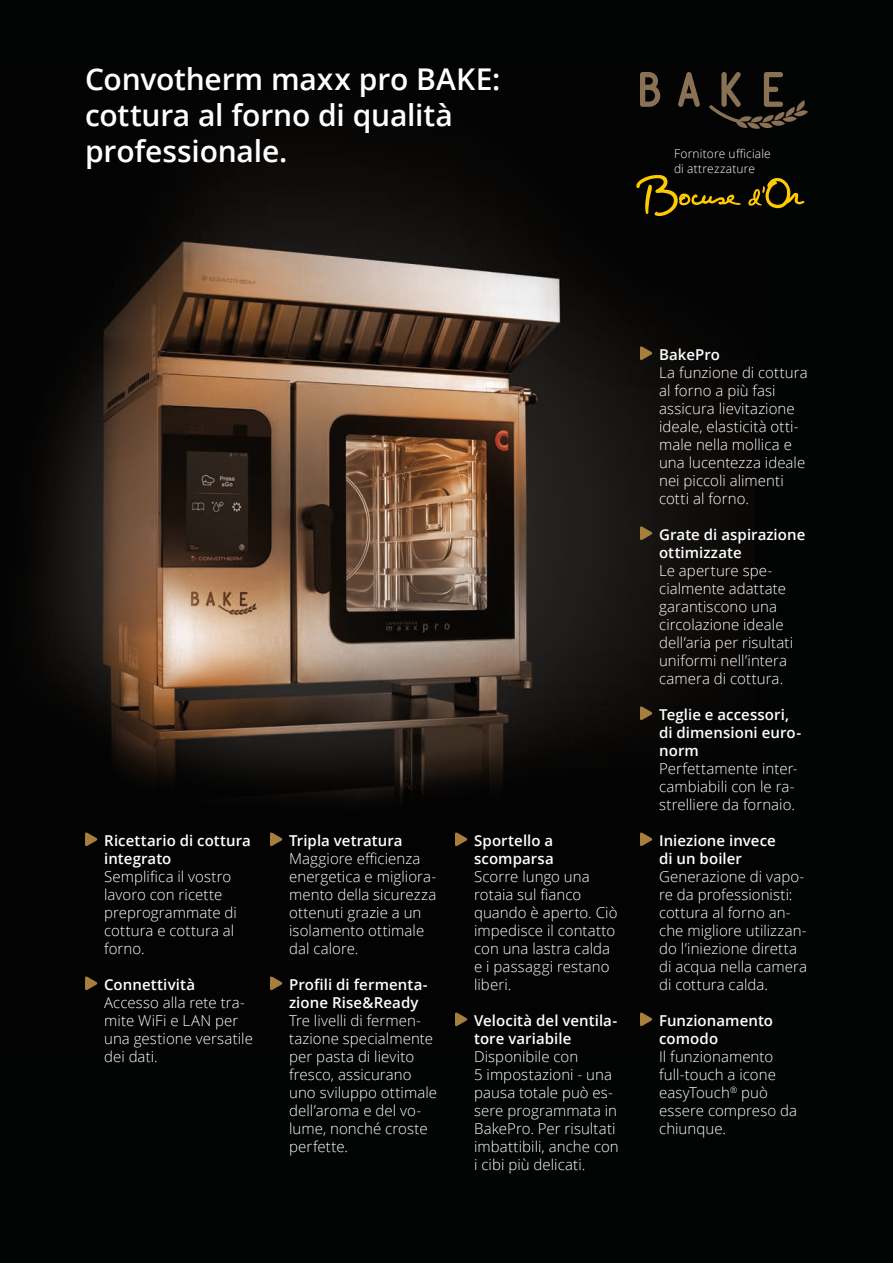
<style>
.page{position:relative;width:893px;height:1263px;background:#020303}
.page>*{position:absolute;margin:0;border:0;box-sizing:border-box;transform-origin:0 0}
.Open_Sans_Semibold_2{font:600 30px/36px "Open Sans";letter-spacing:-.005em;color:#fff}
.Open_Sans_Light_10pt{font:300 15px/18px "Open Sans";letter-spacing:.005em;color:#fff}
.Open_Sans_Light_10pt-2{font:600 15px "Open Sans";letter-spacing:.005em;color:#fff}
.Open_Sans_Light_8pt{font:300 12px/15px "Open Sans";letter-spacing:.015em;color:#fff}
.s1{font-weight:600}
</style>
<div class="page">
<img style="left:37px;top:94px;width:687px;height:933px">
<svg style="left:678px;top:72px;width:22px;height:35px"></svg>
<svg style="left:640px;top:72px;width:20px;height:35px"></svg>
<svg style="left:709px;top:72px;width:99px;height:57px"></svg>
<svg style="left:748px;top:178px;width:56px;height:30px"></svg>
<svg style="left:636px;top:175px;width:105px;height:41px"></svg>
<svg style="left:455px;top:832px;width:12px;height:14px"></svg>
<svg style="left:270px;top:976px;width:13px;height:14px"></svg>
<svg style="left:455px;top:1012px;width:12px;height:14px"></svg>
<svg style="left:640px;top:346px;width:12px;height:14px"></svg>
<svg style="left:640px;top:526px;width:12px;height:14px"></svg>
<svg style="left:270px;top:832px;width:13px;height:14px"></svg>
<svg style="left:640px;top:706px;width:12px;height:14px"></svg>
<svg style="left:640px;top:832px;width:12px;height:14px"></svg>
<svg style="left:640px;top:1012px;width:12px;height:14px"></svg>
<svg style="left:85px;top:832px;width:13px;height:14px"></svg>
<svg style="left:85px;top:976px;width:13px;height:14px"></svg>
<p class="Open_Sans_Semibold_2" style="left:85px;top:60px;width:417px">Convotherm maxx pro BAKE: cottura al forno di qualità professionale.</p>
<p class="Open_Sans_Light_8pt" style="left:674px;top:146px;width:98px">Fornitore ufficiale di attrezzature</p>
<p class="Open_Sans_Light_10pt" style="left:104px;top:831px;width:148px"><span class="s1">Ricettario di cottura integrato<br></span>Semplifica il vostro lavoro con ricette preprogrammate di cottura e cottura al forno.</p>
<p class="Open_Sans_Light_10pt" style="left:104px;top:975px;width:150px"><span class="s1">Connettività<br></span>Accesso alla rete tra&shy;mite WiFi e LAN per una gestione versatile dei dati.</p>
<p class="Open_Sans_Light_10pt" style="left:289px;top:831px;width:149px"><span class="s1">Tripla vetratura<br></span>Maggiore efficienza energetica e migliora&shy;mento della sicurezza ottenuti grazie a un isolamento ottimale dal calore.</p>
<p class="Open_Sans_Light_10pt" style="left:474px;top:831px;width:145px"><span class="s1">Sportello a scomparsa<br></span>Scorre lungo una rotaia sul fianco quando è aperto. Ciò impedisce il contatto con una lastra calda e i passaggi restano</p>
<p class="Open_Sans_Light_10pt-2" style="left:289px;top:974px;width:140px">Profili di fermenta-</p>
<p class="Open_Sans_Light_10pt" style="left:474px;top:975px;width:39px">liberi.</p>
<p class="Open_Sans_Light_10pt" style="left:289px;top:993px;width:149px"><span class="s1">zione Rise&amp;Ready<br></span>Tre livelli di fermen&shy;tazione specialmente per pasta di lievito fresco, assicurano uno sviluppo ottimale dell’aroma e del vo&shy;lume, nonché croste perfette.</p>
<p class="Open_Sans_Light_10pt" style="left:474px;top:1011px;width:146px"><span class="s1">Velocità del ventila&shy;tore variabile<br></span>Disponibile con<br>5 impostazioni - una pausa totale può es&shy;sere programmata in<br>BakePro. Per risultati imbattibili, anche con i cibi più delicati.</p>
<p class="Open_Sans_Light_10pt" style="left:659px;top:345px;width:150px"><span class="s1">BakePro<br></span>La funzione di cottura al forno a più fasi assicura lievitazione ideale, elasticità otti&shy;male nella mollica e una lucentezza ideale nei piccoli alimenti cotti al forno.</p>
<p class="Open_Sans_Light_10pt" style="left:659px;top:525px;width:148px"><span class="s1">Grate di aspirazione ottimizzate<br></span>Le aperture spe&shy;cialmente adattate garantiscono una circolazione ideale dell’aria per risultati uniformi nell’intera camera di cottura.</p>
<p class="Open_Sans_Light_10pt" style="left:659px;top:705px;width:144px"><span class="s1">Teglie e accessori, di dimensioni euro&shy;norm<br></span>Perfettamente inter&shy;cambiabili con le ra&shy;strelliere da fornaio.</p>
<p class="Open_Sans_Light_10pt" style="left:659px;top:831px;width:149px"><span class="s1">Iniezione invece<br>di un boiler<br></span>Generazione di vapo&shy;re da professionisti: cottura al forno an&shy;che migliore utilizzan&shy;do l’iniezione diretta di acqua nella camera di cottura calda.</p>
<p class="Open_Sans_Light_10pt" style="left:659px;top:1011px;width:139px"><span class="s1">Funzionamento comodo<br></span>Il funzionamento full-touch a icone easyTouch<sup>®</sup> può essere compreso da chiunque.</p>
</div>
